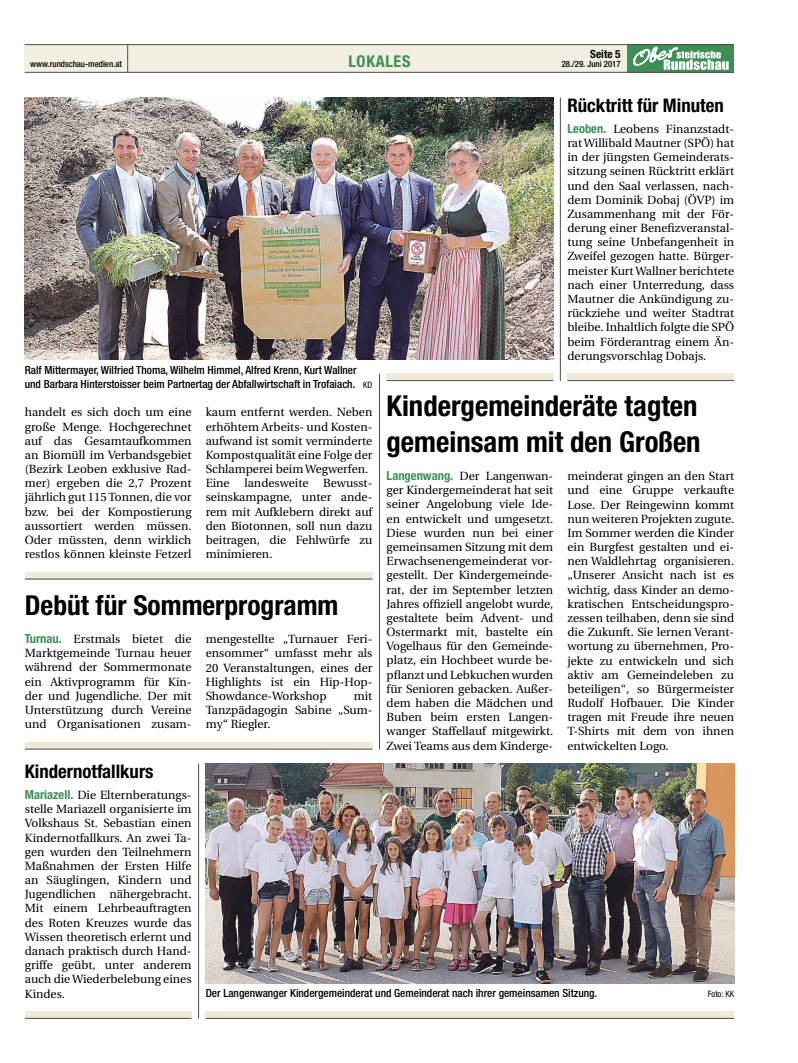
<style>
.page{position:relative;width:798px;height:1063px;background:#fff}
.page>*{position:absolute;margin:0;border:0;box-sizing:border-box;transform-origin:0 0}
.t1{font:700 condensed 28.75px/35.4px "Helvetica Neue LTCE";color:#000}
.t2{font:700 condensed 27.5px "Helvetica Neue LTCE";color:#000}
.t3{font:700 condensed 18.75px "Helvetica Neue LTCE";color:#000}
.t4{font:700 condensed 16.25px "Helvetica Neue LTCE";letter-spacing:.04em;color:#3d8f55}
.t5{font:11.88px/14.1px "Utopia";color:#000;text-align:justify}
.t6{font:500 condensed 11.25px/14.1px "Helvetica Neue LTCE";color:#000}
.t7{font:700 condensed 11.25px "Helvetica Neue LTCE";color:#000}
.t8{font:500 condensed 8.75px "Helvetica Neue LTCE";color:#000}
.t9{font:condensed 8.75px "Helvetica Neue LTCE";color:#000}
.s1{font-weight:400;font-size:8.75px}
.s2{font-family:"Helvetica Neue LTCE";font-weight:700;font-stretch:condensed;font-size:12.5px;color:#3d8f55}
</style>
<div class="page">
<div style="left:25px;top:44px;width:708px;height:29px;background:#f2eee1"></div>
<div style="left:627px;top:44px;width:106px;height:29px;background:#3d8f55"></div>
<svg style="left:633px;top:47px;width:95px;height:23px"></svg>
<hr style="left:25px;top:44px;width:708px;height:1px;background:#544d48">
<hr style="left:25px;top:72px;width:708px;height:1px;background:#544d48">
<svg style="left:127px;top:45px;width:1px;height:27px"></svg>
<img style="left:25px;top:97px;width:528px;height:263px">
<div style="left:567px;top:374px;width:166px;height:7px;background:#efe9da"></div>
<hr style="left:567px;top:380px;width:166px;height:1px;background:#544d48">
<svg style="left:206px;top:1012px;width:527px;height:6px;fill:#efe9da"></svg>
<hr style="left:206px;top:1018px;width:527px;height:1px;background:#544d48">
<img style="left:206px;top:764px;width:527px;height:219px">
<div style="left:25px;top:742px;width:347px;height:7px;background:#efe9da"></div>
<hr style="left:25px;top:749px;width:347px;height:1px;background:#544d48">
<div style="left:25px;top:572px;width:347px;height:7px;background:#efe9da"></div>
<hr style="left:25px;top:579px;width:347px;height:1px;background:#544d48">
<div style="left:386px;top:374px;width:167px;height:7px;background:#efe9da"></div>
<hr style="left:386px;top:380px;width:167px;height:1px;background:#544d48">
<svg style="left:25px;top:1012px;width:166px;height:6px"></svg>
<hr style="left:25px;top:1018px;width:166px;height:1px;background:#544d48">
<hr style="left:560px;top:97px;width:1px;height:284px;background:#544d48">
<hr style="left:379px;top:374px;width:1px;height:375px;background:#544d48">
<hr style="left:198px;top:764px;width:1px;height:255px;background:#544d48">
<p class="t7" style="left:590px;top:48px;width:32px">Seite 5</p>
<p class="t8" style="left:30px;top:59px;width:93px">www.rundschau-medien.at</p>
<h3 class="t4" style="left:348px;top:52px;width:63px">LOKALES</h3>
<p class="t8" style="left:561px;top:59px;width:60px">28./29. Juni 2017</p>
<p class="t6" style="left:25px;top:363px;width:349px">Ralf Mittermayer, Wilfried Thoma, Wilhelm Himmel, Alfred Krenn, Kurt Wallner und Barbara Hinterstoisser beim Partnertag der Abfallwirtschaft in Trofaiach. <span class="s1">KD</span></p>
<p class="t5" style="left:25px;top:405px;width:168px">handelt es sich doch um eine große Menge. Hochgerechnet auf das Gesamtaufkommen an Biomüll im Verbandsgebiet (Bezirk Leoben exklusive Rad&shy;mer) ergeben die 2,7 Prozent jährlich gut 115 Tonnen, die vor bzw. bei der Kompostierung aussortiert werden müssen.<br>Oder müssten, denn wirklich restlos können kleinste Fetzerl</p>
<p class="t5" style="left:206px;top:406px;width:168px;text-align:left">kaum entfernt werden. Neben erhöhtem Arbeits- und Kosten&shy;aufwand ist somit verminderte<br>Kompostqualität eine Folge der<br>Schlamperei beim Wegwerfen.<br>Eine landesweite Bewusst&shy;seinskampagne, unter ande&shy;rem mit Aufklebern direkt auf den Biotonnen, soll nun dazu beitragen, die Fehlwürfe zu minimieren.</p>
<h2 class="t2" style="left:25px;top:588px;width:315px">Debüt für Sommerprogramm</h2>
<p class="t5" style="left:25px;top:632px;width:168px"><span class="s2">Turnau.</span> Erstmals bietet die Marktgemeinde Turnau heuer während der Sommermonate ein Aktivprogramm für Kin&shy;der und Jugendliche. Der mit Unterstützung durch Vereine und Organisationen zusam-</p>
<p class="t5" style="left:206px;top:632px;width:168px">mengestellte „Turnauer Feri&shy;ensommer“ umfasst mehr als 20 Veranstaltungen, eines der Highlights ist ein Hip-Hop-Showdance-Workshop</p>
<p class="t5" style="left:206px;top:689px;width:168px;text-indent:148px">mit Tanzpädagogin Sabine „Sum&shy;my“ Riegler.</p>
<h3 class="t3" style="left:567px;top:94px;width:158px">Rücktritt für Minuten</h3>
<p class="t5" style="left:567px;top:122px;width:168px"><span class="s2">Leoben.</span> Leobens Finanzstadt&shy;rat Willibald Mautner (SPÖ) hat in der jüngsten Gemeinderats&shy;sitzung seinen Rücktritt erklärt und den Saal verlassen, nach&shy;dem Dominik Dobaj (ÖVP) im Zusammenhang mit der För&shy;derung einer Benefizveranstal&shy;tung seine Unbefangenheit in Zweifel gezogen hatte. Bürger&shy;meister Kurt Wallner berichtete nach einer Unterredung, dass Mautner die Ankündigung zu&shy;rückziehe und weiter Stadtrat bleibe. Inhaltlich folgte die SPÖ beim Förderantrag einem Än&shy;derungsvorschlag Dobajs.</p>
<h1 class="t1" style="left:386px;top:388px;width:315px">Kindergemeinderäte tagten gemeinsam mit den Großen</h1>
<p class="t5" style="left:386px;top:469px;width:168px"><span class="s2">Langenwang.</span> Der Langenwan&shy;ger Kindergemeinderat hat seit seiner Angelobung viele Ide&shy;en entwickelt und umgesetzt.<br>Diese wurden nun bei einer gemeinsamen Sitzung mit dem Erwachsenengemeinderat vor&shy;gestellt. Der Kindergemeinde&shy;rat, der im September letzten Jahres offiziell angelobt wurde, gestaltete beim Advent- und Ostermarkt mit, bastelte ein Vogelhaus für den Gemeinde&shy;platz, ein Hochbeet wurde be&shy;pflanzt und Lebkuchen wurden für Senioren gebacken. Außer&shy;dem haben die Mädchen und Buben beim ersten Langen&shy;wanger Staffellauf mitgewirkt.<br>Zwei Teams aus dem Kinderge-</p>
<p class="t5" style="left:567px;top:469px;width:168px">meinderat gingen an den Start und eine Gruppe verkaufte Lose. Der Reingewinn kommt nun weiteren Projekten zugute.<br>Im Sommer werden die Kinder ein Burgfest gestalten und ei&shy;nen Waldlehrtag organisieren. „Unserer Ansicht nach ist es wichtig, dass Kinder an demo&shy;kratischen Entscheidungspro&shy;zessen teilhaben, denn sie sind die Zukunft. Sie lernen Verant&shy;wortung zu übernehmen, Pro&shy;jekte zu entwickeln und sich aktiv am Gemeindeleben zu beteiligen“, so Bürgermeister Rudolf Hofbauer. Die Kinder tragen mit Freude ihre neuen T-Shirts mit dem von ihnen entwickelten Logo.</p>
<h3 class="t3" style="left:25px;top:760px;width:130px">Kindernotfallkurs</h3>
<p class="t5" style="left:25px;top:788px;width:168px"><span class="s2">Mariazell.</span> Die Elternberatungs&shy;stelle Mariazell organisierte im Volkshaus St. Sebastian einen Kindernotfallkurs. An zwei Ta&shy;gen wurden den Teilnehmern Maßnahmen der Ersten Hilfe an Säuglingen, Kindern und Jugendlichen nähergebracht.<br>Mit einem Lehrbeauftragten des Roten Kreuzes wurde das Wissen theoretisch erlernt und danach praktisch durch Hand&shy;griffe geübt, unter anderem auch die Wiederbelebung eines Kindes.</p>
<p class="t6" style="left:206px;top:986px;width:393px">Der Langenwanger Kindergemeinderat und Gemeinderat nach ihrer gemeinsamen Sitzung.</p>
<p class="t9" style="left:707px;top:989px;width:28px">Foto: KK</p>
</div>
